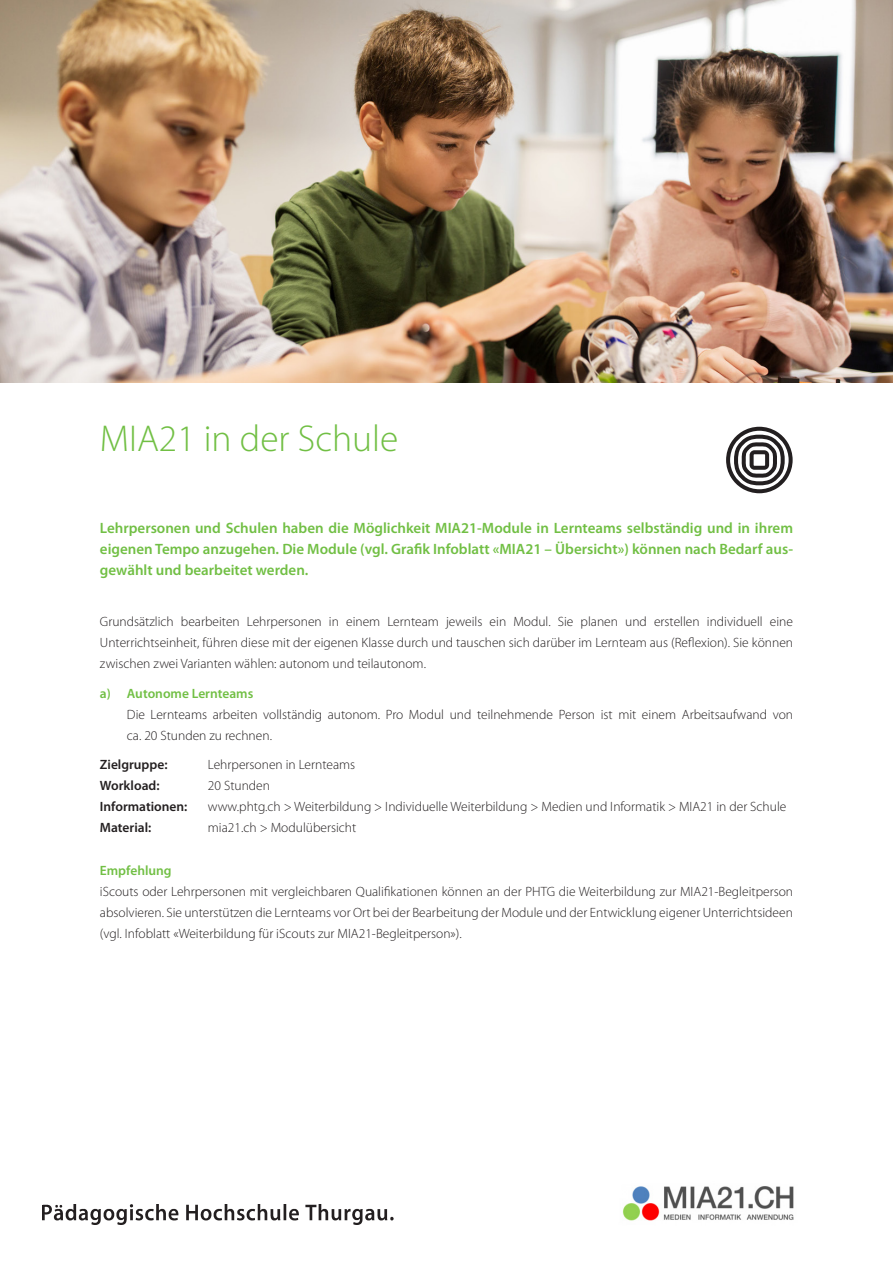
<style>
.page{position:relative;width:893px;height:1263px;background:#fff}
.page>*{position:absolute;margin:0;border:0;box-sizing:border-box;transform-origin:0 0}
.Titelseite__Titel{font:300 37.5px "Myriad Pro";color:#71bf44}
.Innenseite__Untertit{font:600 15px/21px "Myriad Pro";color:#71bf44;text-align:justify}
.Innenseite__Untertit-2{font:300 13.5px/21px "Myriad Pro";color:#231f20;text-align:justify}
.Lauftext{font:300 13.5px "Myriad Pro";color:#231f20}
.List_Paragraph{font:300 13.5px/21px "Myriad Pro";color:#231f20}
.Lauftext-2{font:600 13.5px "Myriad Pro";color:#231f20}
.Innenseite__Untertit-3{font:600 13.5px "Myriad Pro";color:#71bf44}
</style>
<div class="page">
<img style="left:0;top:0;width:893px;height:383px">
<svg style="left:726px;top:427px;width:67px;height:66px"></svg>
<img style="left:43px;top:1204px;width:351px;height:20px">
<img style="left:622px;top:1186px;width:172px;height:35px">
<p class="Titelseite__Titel" style="left:100px;top:418px;width:300px">MIA21 in der Schule</p>
<p class="Innenseite__Untertit" style="left:100px;top:518px;width:695px">Lehrpersonen und Schulen haben die Möglichkeit MIA21-Module in Lernteams selbständig und in ihrem eigenen Tempo anzugehen. Die Module (vgl. Grafik Infoblatt «MIA21 – Übersicht») können nach Bedarf aus&shy;gewählt und bearbeitet werden.</p>
<p class="Innenseite__Untertit-2" style="left:100px;top:611px;width:695px">Grundsätzlich bearbeiten Lehrpersonen in einem Lernteam jeweils ein Modul. Sie planen und erstellen individuell eine Unterrichtseinheit, führen diese mit der eigenen Klasse durch und tauschen sich darüber im Lernteam aus (Reflexion). Sie können zwischen zwei Varianten wählen: autonom und teilautonom.</p>
<p class="Innenseite__Untertit-3" style="left:100px;top:686px;width:155px">a) Autonome Lernteams</p>
<p class="List_Paragraph" style="left:127px;top:704px;width:668px">Die Lernteams arbeiten vollständig autonom. Pro Modul und teilnehmende Person ist mit einem Arbeitsaufwand von ca. 20 Stunden zu rechnen.</p>
<p class="Lauftext-2" style="left:100px;top:757px;width:69px">Zielgruppe:</p>
<p class="Lauftext" style="left:208px;top:757px;width:149px">Lehrpersonen in Lernteams</p>
<p class="Lauftext-2" style="left:100px;top:778px;width:61px">Workload:</p>
<p class="Lauftext" style="left:208px;top:778px;width:64px">20 Stunden</p>
<p class="Lauftext-2" style="left:100px;top:799px;width:89px">Informationen:</p>
<p class="Lauftext" style="left:208px;top:799px;width:580px">www.phtg.ch &gt; Weiterbildung &gt; Individuelle Weiterbildung &gt; Medien und Informatik &gt; MIA21 in der Schule</p>
<p class="Lauftext-2" style="left:100px;top:820px;width:53px">Material:</p>
<p class="Lauftext" style="left:208px;top:820px;width:150px">mia21.ch &gt; Modulübersicht</p>
<p class="Innenseite__Untertit-3" style="left:100px;top:863px;width:73px">Empfehlung</p>
<p class="Innenseite__Untertit-2" style="left:100px;top:881px;width:695px">iScouts oder Lehrpersonen mit vergleichbaren Qualifikationen können an der PHTG die Weiterbildung zur MIA21-Begleitperson absolvieren. Sie unterstützen die Lernteams vor Ort bei der Bearbeitung der Module und der Entwicklung eigener Unterrichtsideen (vgl. Infoblatt «Weiterbildung für iScouts zur MIA21-Begleitperson»).</p>
</div>
